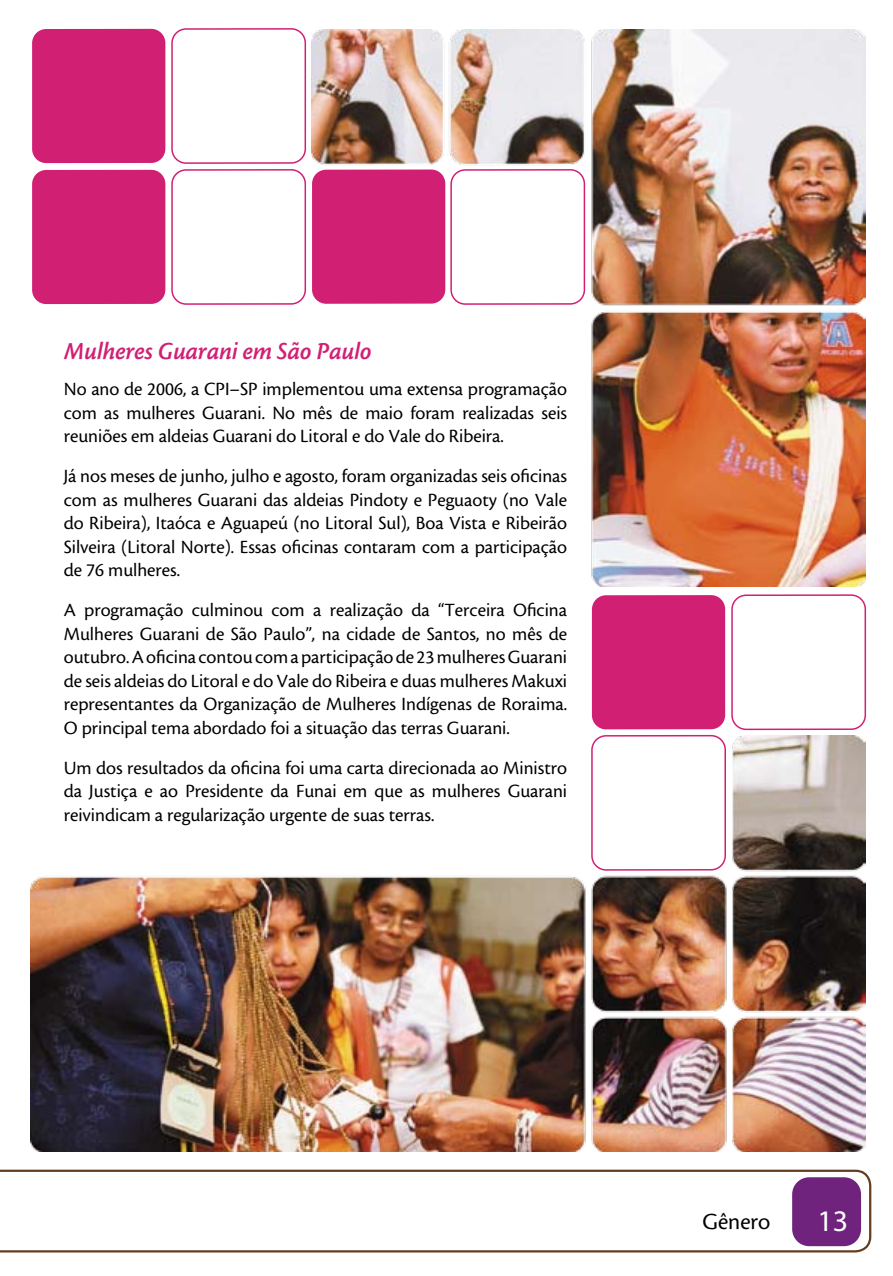
<style>
.page{position:relative;width:893px;height:1276px;background:#fff}
.page>*{position:absolute;margin:0;border:0;box-sizing:border-box;transform-origin:0 0}
.t1{font:30px "Myriad";color:#fff}
.t2{font:italic 25.5px "Cronos MM";color:#d12074}
.t3{font:24px "Cronos MM";color:#000}
.t4{font:19.5px/23.4px "Cronos MM";color:#000;text-align:justify}
</style>
<div class="page">
<svg style="left:0;top:1169px;width:871px;height:83px"></svg>
<div style="left:32px;top:29px;width:133px;height:134px;background:#d12074;border-radius:14px"></div>
<div style="left:171px;top:28px;width:135px;height:136px;border:2px solid #d12074;border-radius:14px"></div>
<div style="left:32px;top:170px;width:133px;height:134px;background:#d12074;border-radius:14px"></div>
<div style="left:171px;top:169px;width:135px;height:136px;border:2px solid #d12074;border-radius:14px"></div>
<img style="left:312px;top:29px;width:553px;height:557px">
<div style="left:592px;top:595px;width:133px;height:134px;background:#d12074;border-radius:14px"></div>
<div style="left:450px;top:169px;width:135px;height:136px;border:2px solid #d12074;border-radius:14px"></div>
<div style="left:731px;top:594px;width:135px;height:136px;border:2px solid #d12074;border-radius:14px"></div>
<img style="left:30px;top:736px;width:835px;height:415px">
<h2 class="t2" style="left:64px;top:337px;width:309px">Mulheres Guarani em São Paulo</h2>
<p class="t4" style="left:64px;top:378px;width:505px">No ano de 2006, a CPI–SP implementou uma extensa programação com as mulheres Guarani. No mês de maio foram realizadas seis reuniões em aldeias Guarani do Litoral e do Vale do Ribeira.</p>
<p class="t4" style="left:64px;top:465px;width:505px">Já nos meses de junho, julho e agosto, foram organizadas seis oficinas com as mulheres Guarani das aldeias Pindoty e Peguaoty (no Vale do Ribeira), Itaóca e Aguapeú (no Litoral Sul), Boa Vista e Ribeirão Silveira (Litoral Norte). Essas oficinas contaram com a participação de 76 mulheres.</p>
<p class="t4" style="left:64px;top:599px;width:505px">A programação culminou com a realização da “Terceira Oficina Mulheres Guarani de São Paulo”, na cidade de Santos, no mês de outubro. A oficina contou com a participação de 23 mulheres Guarani de seis aldeias do Litoral e do Vale do Ribeira e duas mulheres Makuxi representantes da Organização de Mulheres Indígenas de Roraima.<br>O principal tema abordado foi a situação das terras Guarani.</p>
<p class="t4" style="left:64px;top:756px;width:505px">Um dos resultados da oficina foi uma carta direcionada ao Ministro da Justiça e ao Presidente da Funai em que as mulheres Guarani reivindicam a regularização urgente de suas terras.</p>
<p class="t3" style="left:703px;top:1209px;width:69px">Gênero</p>
<h1 class="t1" style="left:817px;top:1206px;width:29px">13</h1>
</div>
